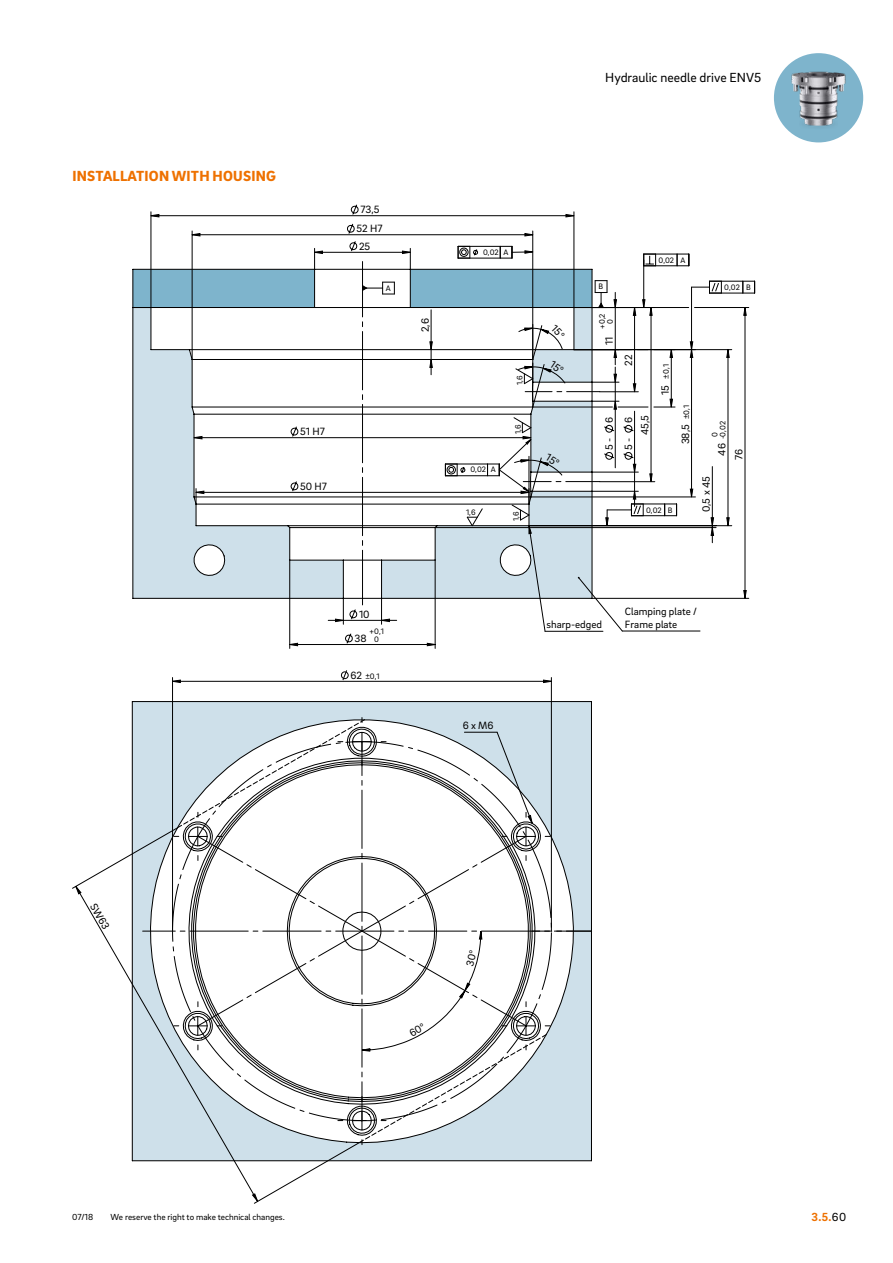
<style>
.page{position:relative;width:893px;height:1263px;background:#fff}
.page>*{position:absolute;margin:0;border:0;box-sizing:border-box;transform-origin:0 0}
.t1{font:900 15px "Brix Sans";letter-spacing:.015em;color:#ee7100}
.t2{font:13.5px "Brix Sans";color:#000}
.t3{font:700 12px "Brix Sans";color:#ee7100}
.t4{font:10.8px/19.2px "Brix Sans";color:#000;text-align:center}
.t5{font:9px "Brix Sans";color:#000}
.t6{font:8.1px/8.1px "Brix Sans";color:#000}
.s1{font-size:10.8px}
.s2{font-size:8.1px}
.s3{font-weight:400;color:#000}
</style>
<div class="page">
<img style="left:774px;top:55px;width:89px;height:87px">
<svg style="left:351px;top:204px;width:7px;height:11px"></svg>
<svg style="left:347px;top:223px;width:8px;height:10px"></svg>
<svg style="left:689px;top:254px;width:1px;height:12px"></svg>
<hr style="left:644px;top:254px;width:45px;height:1px;background:#000">
<hr style="left:644px;top:266px;width:45px;height:1px;background:#000">
<hr style="left:709px;top:281px;width:46px;height:1px;background:#000">
<hr style="left:709px;top:293px;width:46px;height:1px;background:#000">
<hr style="left:622px;top:631px;width:78px;height:1px;background:#000">
<svg style="left:743px;top:281px;width:1px;height:12px"></svg>
<hr style="left:532px;top:231px;width:1px;height:128px;background:#000">
<hr style="left:192px;top:231px;width:1px;height:128px;background:#000">
<hr style="left:435px;top:560px;width:1px;height:88px;background:#000">
<hr style="left:289px;top:560px;width:1px;height:88px;background:#000">
<hr style="left:151px;top:215px;width:423px;height:1px;background:#000">
<hr style="left:574px;top:212px;width:1px;height:95px;background:#000">
<hr style="left:151px;top:212px;width:1px;height:95px;background:#000">
<hr style="left:745px;top:307px;width:1px;height:291px;background:#000">
<hr style="left:694px;top:307px;width:55px;height:1px;background:#000">
<hr style="left:592px;top:307px;width:97px;height:1px;background:#000">
<hr style="left:592px;top:598px;width:157px;height:1px;background:#000">
<hr style="left:529px;top:525px;width:203px;height:1px;background:#000">
<hr style="left:574px;top:349px;width:158px;height:1px;background:#000">
<hr style="left:435px;top:527px;width:281px;height:1px;background:#000">
<svg style="left:691px;top:281px;width:31px;height:13px"></svg>
<hr style="left:691px;top:287px;width:1px;height:63px;background:#000">
<hr style="left:691px;top:350px;width:1px;height:147px;background:#000">
<hr style="left:531px;top:497px;width:164px;height:1px;background:#000">
<svg style="left:192px;top:233px;width:341px;height:413px"></svg>
<svg style="left:566px;top:214px;width:8px;height:3px"></svg>
<svg style="left:150px;top:214px;width:9px;height:3px"></svg>
<svg style="left:743px;top:308px;width:4px;height:8px"></svg>
<svg style="left:743px;top:590px;width:4px;height:9px"></svg>
<svg style="left:711px;top:349px;width:19px;height:194px"></svg>
<svg style="left:690px;top:489px;width:3px;height:8px"></svg>
<svg style="left:690px;top:341px;width:3px;height:17px"></svg>
<svg style="left:341px;top:670px;width:8px;height:11px"></svg>
<hr style="left:173px;top:681px;width:378px;height:1px;background:#000">
<hr style="left:551px;top:677px;width:1px;height:254px;background:#000">
<hr style="left:172px;top:677px;width:1px;height:254px;background:#000">
<svg style="left:76px;top:886px;width:182px;height:315px"></svg>
<svg style="left:543px;top:680px;width:9px;height:3px"></svg>
<svg style="left:173px;top:680px;width:8px;height:3px"></svg>
<svg style="left:131px;top:700px;width:461px;height:462px;background:#c1d0d9"></svg>
<svg style="left:133px;top:241px;width:545px;height:403px"></svg>
<svg style="left:143px;top:717px;width:449px;height:428px"></svg>
<p class="t2" style="left:605px;top:69px;width:157px">Hydraulic needle drive ENV5</p>
<h1 class="t1" style="left:72px;top:166px;width:205px">INSTALLATION WITH HOUSING</h1>
<p class="t4" style="left:300px;top:421px;width:26px">51 H7</p>
<p class="t4" style="left:300px;top:476px;width:28px">50 H7</p>
<p class="t4" style="left:356px;top:199px;width:28px">73,5<br>52 H7</p>
<p class="t4" style="left:359px;top:236px;width:13px">25</p>
<p class="t6" style="left:483px;top:248px;width:27px">0,02 A</p>
<p class="t6" style="left:386px;top:284px;width:6px">A</p>
<p class="t6" style="left:598px;top:282px;width:6px">B</p>
<p class="t4" style="left:415px;top:332px;width:16px;rotate:-90deg">2,6</p>
<p class="t6" style="left:470px;top:465px;width:27px">0,02 A</p>
<p class="t6" style="left:515px;top:385px;width:11px;rotate:-90deg">1,6</p>
<p class="t6" style="left:514px;top:434px;width:11px;rotate:-90deg">1,6</p>
<p class="t6" style="left:598px;top:329px;width:17px;rotate:-90deg">+0,2</p>
<p class="t6" style="left:606px;top:324px;width:6px;rotate:-90deg">0</p>
<p class="t4" style="left:599px;top:345px;width:10px;rotate:-90deg">11</p>
<p class="t4" style="left:599px;top:423px;width:8px;rotate:-90deg">6</p>
<p class="t4" style="left:599px;top:450px;width:14px;rotate:-90deg">5 -</p>
<p class="t6" style="left:658px;top:255px;width:28px">0,02 A</p>
<p class="t4" style="left:618px;top:366px;width:13px;rotate:-90deg">22</p>
<p class="t4" style="left:618px;top:423px;width:8px;rotate:-90deg">6</p>
<p class="t4" style="left:618px;top:450px;width:14px;rotate:-90deg">5 -</p>
<p class="t4" style="left:635px;top:435px;width:22px;rotate:-90deg">45,5</p>
<p class="t6" style="left:662px;top:395px;width:32px;rotate:-90deg"><span class="s1">15</span> ±0,1</p>
<p class="t4" style="left:676px;top:444px;width:41px;rotate:-90deg">38,5 <span class="s2">±0,1</span></p>
<p class="t6" style="left:466px;top:508px;width:11px">1,6</p>
<p class="t6" style="left:512px;top:521px;width:11px;rotate:-90deg">1,6</p>
<p class="t6" style="left:646px;top:505px;width:28px">0,02 B</p>
<p class="t6" style="left:724px;top:283px;width:28px">0,02 B</p>
<p class="t6" style="left:710px;top:437px;width:17px;rotate:-90deg">0<br>0,02</p>
<p class="t4" style="left:712px;top:456px;width:21px;rotate:-90deg">46 <span class="s2">-</span></p>
<p class="t4" style="left:696px;top:512px;width:37px;rotate:-90deg">0,5 x 45</p>
<p class="t4" style="left:729px;top:460px;width:13px;rotate:-90deg">76</p>
<p class="t4" style="left:359px;top:604px;width:12px">10</p>
<p class="t4" style="left:355px;top:628px;width:14px">38</p>
<p class="t6" style="left:370px;top:627px;width:16px;text-align:center">+0,1<br>0</p>
<p class="t6" style="left:350px;top:672px;width:31px"><span class="s1">62</span> ±0,1</p>
<p class="t4" style="left:463px;top:716px;width:33px">6 x M6</p>
<p class="t4" style="left:546px;top:614px;width:57px">sharp-edged</p>
<p class="t4" style="left:625px;top:604px;width:73px;line-height:12.9px;text-align:left">Clamping plate /<br>Frame plate</p>
<p class="t4" style="left:102px;top:899px;width:30px;rotate:60deg">SW63</p>
<p class="t5" style="left:72px;top:1211px;width:23px">07/18</p>
<p class="t5" style="left:111px;top:1211px;width:176px">We reserve the right to make technical changes.</p>
<p class="t3" style="left:812px;top:1209px;width:36px">3.5.<span class="s3">60</span></p>
</div>
